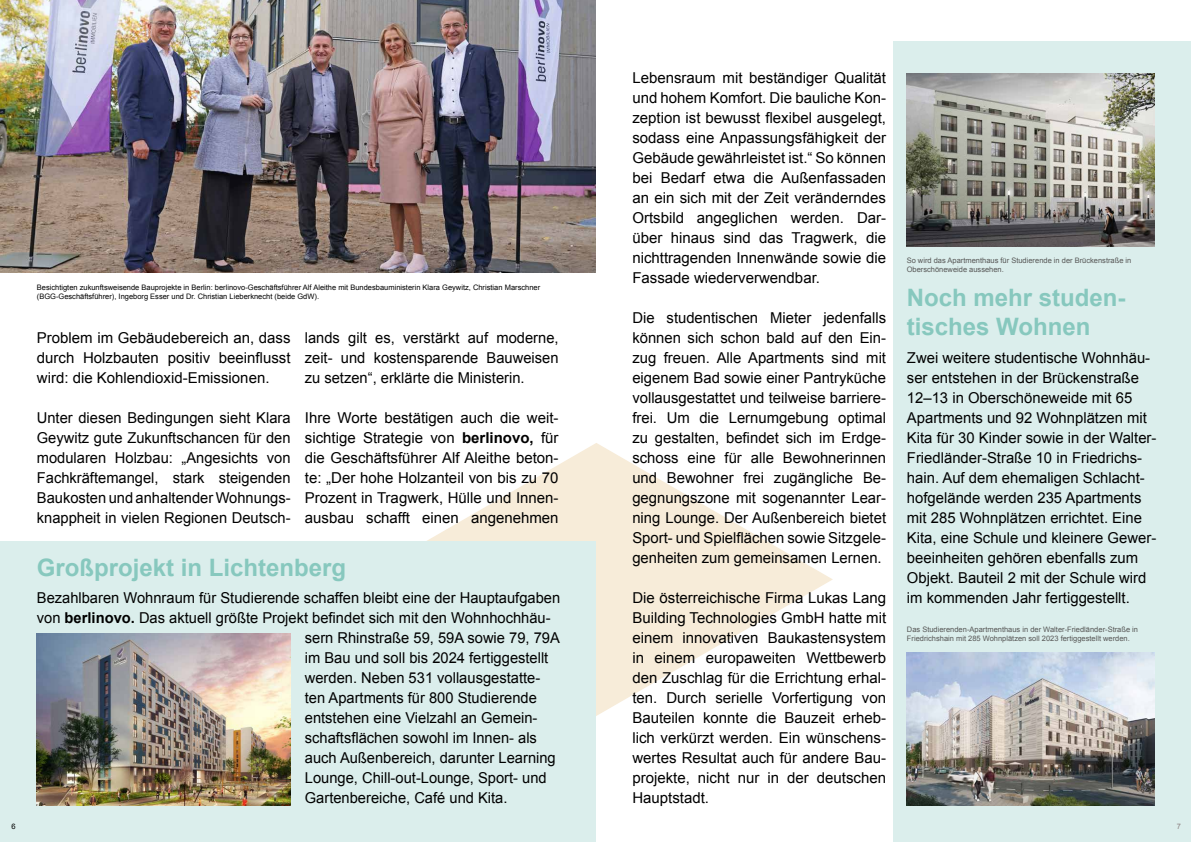
<style>
.page{position:relative;width:1191px;height:842px;background:#fff}
.page>*{position:absolute;margin:0;border:0;box-sizing:border-box;transform-origin:0 0}
.t1{font:700 24px/28.8px "Arial";color:#87c8be}
.t2{font:15px/20px "Arial";color:#000;text-align:justify}
.t3{font:7.5px/9px "Arial";color:#000}
.t4{font:7.5px/9px "Arial";color:#575756}
.t5{font:7.5px "Arial";color:#8c8282}
.s1{font-weight:700}
</style>
<div class="page">
<svg style="left:427px;top:443px;width:406px;height:399px"></svg>
<img style="left:0;top:0;width:595px;height:273px">
<div style="left:0;top:541px;width:595px;height:301px;background:#dbeeec"></div>
<div style="left:893px;top:41px;width:298px;height:801px;background:#dbeeec"></div>
<img style="left:37px;top:633px;width:254px;height:172px">
<img style="left:906px;top:73px;width:248px;height:174px">
<img style="left:906px;top:653px;width:248px;height:152px">
<p class="t3" style="left:37px;top:283px;width:505px">Besichtigten zukunftsweisende Bauprojekte in Berlin: berlinovo-Geschäftsführer Alf Aleithe mit Bundesbauministerin Klara Geywitz, Christian Marschner (BGG-Geschäftsführer), Ingeborg Esser und Dr. Christian Lieberknecht (beide GdW).</p>
<p class="t2" style="left:37px;top:328px;width:255px">Problem im Gebäudebereich an, dass durch Holzbauten positiv beeinflusst wird: die Kohlendioxid-Emissionen.</p>
<p class="t2" style="left:37px;top:408px;width:255px">Unter diesen Bedingungen sieht Klara Geywitz gute Zukunftschancen für den modularen Holzbau: „Angesichts von Fachkräftemangel, stark steigenden Baukosten und anhaltender Wohnungs&shy;knappheit in vielen Regionen Deutsch-</p>
<p class="t2" style="left:305px;top:328px;width:255px">lands gilt es, verstärkt auf moderne, zeit- und kostensparende Bauweisen zu setzen“, erklärte die Ministerin.</p>
<p class="t2" style="left:305px;top:408px;width:255px">Ihre Worte bestätigen auch die weit&shy;sichtige Strategie von <span class="s1">berlinovo,</span> für die Geschäftsführer Alf Aleithe beton&shy;te: „Der hohe Holzanteil von bis zu 70<br>Prozent in Tragwerk, Hülle und Innen&shy;ausbau schafft einen angenehmen</p>
<h3 class="t1" style="left:37px;top:554px;width:311px">Großprojekt in Lichtenberg</h3>
<p class="t2" style="left:37px;top:588px;width:525px">Bezahlbaren Wohnraum für Studierende schaffen bleibt eine der Hauptaufgaben</p>
<p class="t2" style="left:37px;top:608px;width:515px">von <span class="s1">berlinovo.</span> Das aktuell größte Projekt befindet sich mit den Wohnhochhäu-</p>
<p class="t2" style="left:305px;top:628px;width:256px">sern Rhinstraße 59, 59A sowie 79, 79A</p>
<p class="t2" style="left:305px;top:648px;width:245px">im Bau und soll bis 2024 fertiggestellt</p>
<p class="t2" style="left:305px;top:668px;width:237px">werden. Neben 531 vollausgestatte-</p>
<p class="t2" style="left:305px;top:688px;width:234px">ten Apartments für 800 Studierende</p>
<p class="t2" style="left:305px;top:708px;width:234px">ent stehen eine Vielzahl an Gemein-</p>
<p class="t2" style="left:305px;top:728px;width:234px">schaftsflächen sowohl im Innen- als</p>
<p class="t2" style="left:305px;top:748px;width:252px">auch Außenbereich, darunter Learning</p>
<p class="t2" style="left:305px;top:768px;width:243px">Lounge, Chill-out-Lounge, Sport- und</p>
<p class="t2" style="left:305px;top:788px;width:204px">Gartenbereiche, Café und Kita.</p>
<p class="t2" style="left:632px;top:68px;width:255px">Lebensraum mit beständiger Qualität und hohem Komfort. Die bauliche Kon&shy;zeption ist bewusst flexibel ausgelegt, sodass eine Anpassungsfähigkeit der Gebäude gewährleistet ist.“ So können bei Bedarf etwa die Außenfassaden an ein sich mit der Zeit veränderndes Ortsbild angeglichen werden. Dar&shy;über hinaus sind das Tragwerk, die nicht tragenden Innenwände sowie die Fassade wiederverwendbar.</p>
<p class="t2" style="left:632px;top:308px;width:255px">Die studentischen Mieter jedenfalls können sich schon bald auf den Ein&shy;zug freuen. Alle Apartments sind mit eigenem Bad sowie einer Pantryküche vollausgestattet und teilweise barriere&shy;frei. Um die Lernumgebung optimal zu gestalten, befindet sich im Erdge&shy;schoss eine für alle Bewohnerinnen und Bewohner frei zugängliche Be&shy;gegnungszone mit sogenannter Lear&shy;ning Lounge. Der Außenbereich bietet Sport- und Spielflächen sowie Sitzgele&shy;genheiten zum gemeinsamen Lernen.</p>
<p class="t2" style="left:632px;top:588px;width:255px">Die österreichische Firma Lukas Lang Building Technologies GmbH hatte mit einem innovativen Baukastensystem in einem europaweiten Wettbewerb den Zuschlag für die Errichtung erhal&shy;ten. Durch serielle Vorfertigung von Bauteilen konnte die Bauzeit erheb&shy;lich verkürzt werden. Ein wünschens&shy;wertes Resultat auch für andere Bau&shy;projekte, nicht nur in der deutschen Hauptstadt.</p>
<p class="t4" style="left:906px;top:256px;width:226px">So wird das Apartmenthaus für Studierende in der Brückenstraße in<br>Oberschöneweide aussehen.</p>
<h3 class="t1" style="left:906px;top:284px;width:220px">Noch mehr studen&shy;tisches Wohnen</h3>
<p class="t2" style="left:907px;top:348px;width:251px;text-align:left">Zwei weitere studentische Wohnhäu&shy;ser entstehen in der Brückenstraße 12–13 in Oberschöneweide mit 65<br>Apartments und 92 Wohnplätzen mit Kita für 30 Kinder sowie in der Walter-Friedländer-Straße 10 in Friedrichs&shy;hain. Auf dem ehemaligen Schlacht&shy;hofgelände werden 235 Apartments mit 285 Wohnplätzen errichtet. Eine Kita, eine Schule und kleinere Gewer&shy;beeinheiten gehören ebenfalls zum Objekt. Bauteil 2 mit der Schule wird im kommenden Jahr fertiggestellt.</p>
<p class="t4" style="left:907px;top:625px;width:233px">Das Studierenden-Apartmenthaus in der Walter-Friedländer-Straße in<br>Friedrichshain mit 285 Wohnplätzen soll 2023 fertiggestellt werden.</p>
<p class="t3" style="left:11px;top:822px;width:6px">6</p>
<p class="t5" style="left:1176px;top:821px;width:6px">7</p>
</div>
